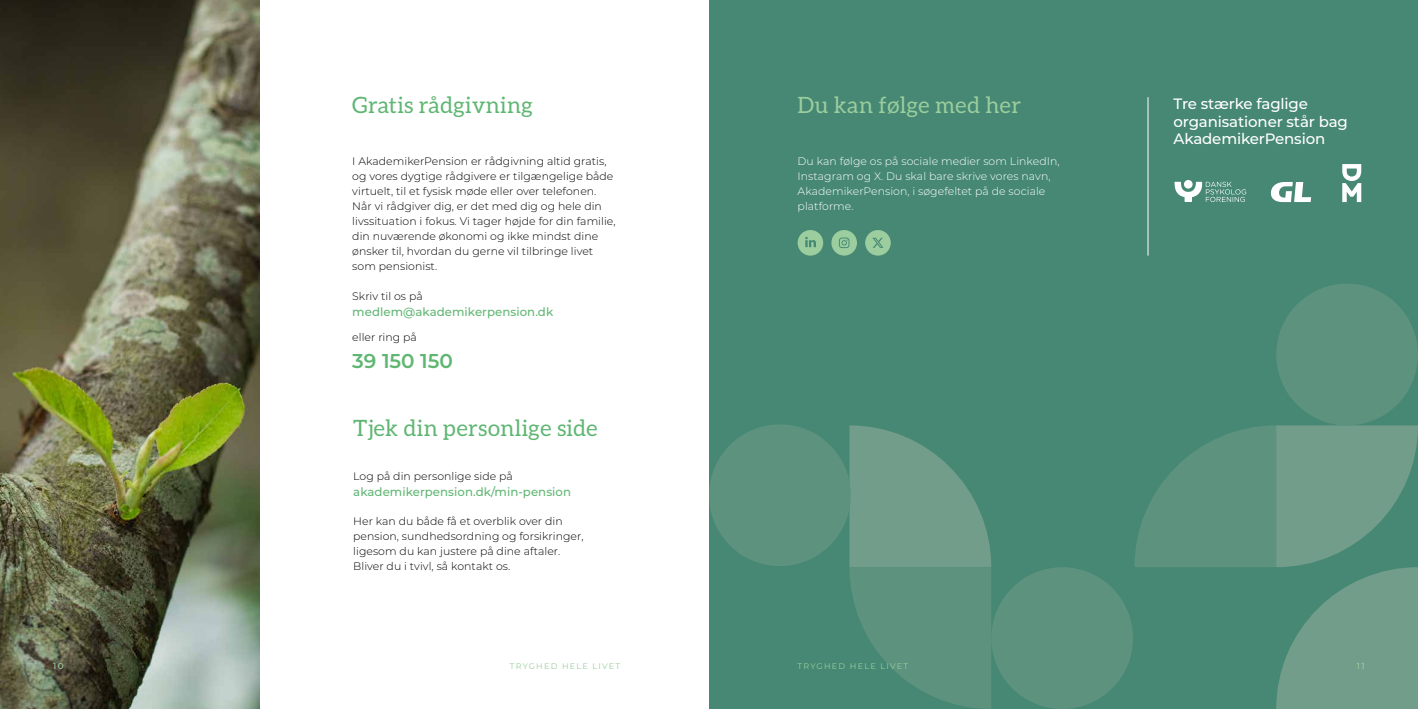
<style>
.page{position:relative;width:1418px;height:709px;background:#fff}
.page>*{position:absolute;margin:0;border:0;box-sizing:border-box;transform-origin:0 0}
.t1{font:22.5px "Aleo";letter-spacing:.015em;color:#5fb672}
.t2{font:22.5px "Aleo";letter-spacing:.015em;color:#9bcd9e}
.t3{font:600 20px "Montserrat";color:#5fb672}
.t4{font:500 15px/17.5px "Montserrat";letter-spacing:-.01em;color:#fff}
.t5{font:500 11.75px "Montserrat";letter-spacing:.005em;color:#5fb672}
.t6{font:300 10.88px/15px "Montserrat";letter-spacing:.005em;color:#000}
.t7{font:300 10.88px/15px "Montserrat";letter-spacing:.005em;color:#fff}
.t8{font:500 8.75px "Montserrat";color:#9bcd9e}
.t9{font:8.12px "Montserrat";letter-spacing:.15em;color:#9bcd9e}
</style>
<div class="page">
<div style="left:709px;top:0;width:708px;height:709px;background:#468873"></div>
<div style="left:831px;top:230px;width:26px;height:26px;background:#9bcd9e;border-radius:50%"></div>
<div style="left:797px;top:230px;width:26px;height:26px;background:#9bcd9e;border-radius:50%"></div>
<svg style="left:805px;top:237px;width:11px;height:10px"></svg>
<svg style="left:839px;top:237px;width:10px;height:11px"></svg>
<svg style="left:849px;top:425px;width:142px;height:284px"></svg>
<svg style="left:1134px;top:425px;width:283px;height:284px"></svg>
<div style="left:1276px;top:283px;width:141px;height:142px;background:#5d927f;border-radius:50%"></div>
<div style="left:709px;top:424px;width:141px;height:142px;background:#5d927f;border-radius:50%"></div>
<div style="left:991px;top:567px;width:142px;height:142px;background:#5d927f;border-radius:50%"></div>
<img style="left:0;top:0;width:259px;height:709px">
<div style="left:865px;top:230px;width:25px;height:26px;background:#9bcd9e;border-radius:50%"></div>
<svg style="left:872px;top:237px;width:12px;height:11px"></svg>
<svg style="left:1183px;top:180px;width:9px;height:9px"></svg>
<svg style="left:1174px;top:182px;width:72px;height:20px"></svg>
<svg style="left:1270px;top:182px;width:40px;height:20px"></svg>
<svg style="left:1342px;top:164px;width:19px;height:38px"></svg>
<hr style="left:1147px;top:97px;width:1px;height:159px;background:#fff">
<h1 class="t1" style="left:352px;top:92px;width:182px">Gratis rådgivning</h1>
<p class="t6" style="left:352px;top:153px;width:265px">I AkademikerPension er rådgivning altid gratis, og vores dygtige rådgivere er tilgængelige både virtuelt, til et fysisk møde eller over telefonen.<br>Når vi rådgiver dig, er det med dig og hele din livssituation i fokus. Vi tager højde for din familie, din nuværende økonomi og ikke mindst dine ønsker til, hvordan du gerne vil tilbringe livet som pensionist.</p>
<p class="t6" style="left:352px;top:288px;width:72px">Skriv til os på</p>
<p class="t5" style="left:352px;top:304px;width:202px">medlem@akademikerpension.dk</p>
<p class="t6" style="left:352px;top:330px;width:66px">eller ring på</p>
<h2 class="t3" style="left:352px;top:346px;width:102px">39 150 150</h2>
<h1 class="t1" style="left:353px;top:415px;width:246px">Tjek din personlige side</h1>
<p class="t6" style="left:353px;top:468px;width:161px">Log på din personlige side på</p>
<p class="t5" style="left:353px;top:484px;width:219px">akademikerpension.dk/min-pension</p>
<p class="t6" style="left:353px;top:513px;width:232px">Her kan du både få et overblik over din pension, sundhedsordning og forsikringer, ligesom du kan justere på dine aftaler.<br>Bliver du i tvivl, så kontakt os.</p>
<h1 class="t2" style="left:797px;top:92px;width:225px">Du kan følge med her</h1>
<h3 class="t4" style="left:1173px;top:94px;width:176px">Tre stærke faglige organisationer står bag<br>AkademikerPension</h3>
<p class="t7" style="left:797px;top:153px;width:263px">Du kan følge os på sociale medier som LinkedIn, Instagram og X. Du skal bare skrive vores navn, AkademikerPension, i søgefeltet på de sociale platforme.</p>
<p class="t8" style="left:53px;top:660px;width:12px">10</p>
<p class="t9" style="left:510px;top:661px;width:112px">TRYGHED HELE LIVET</p>
<p class="t9" style="left:797px;top:661px;width:112px">TRYGHED HELE LIVET</p>
<p class="t8" style="left:1356px;top:660px;width:9px">11</p>
</div>
